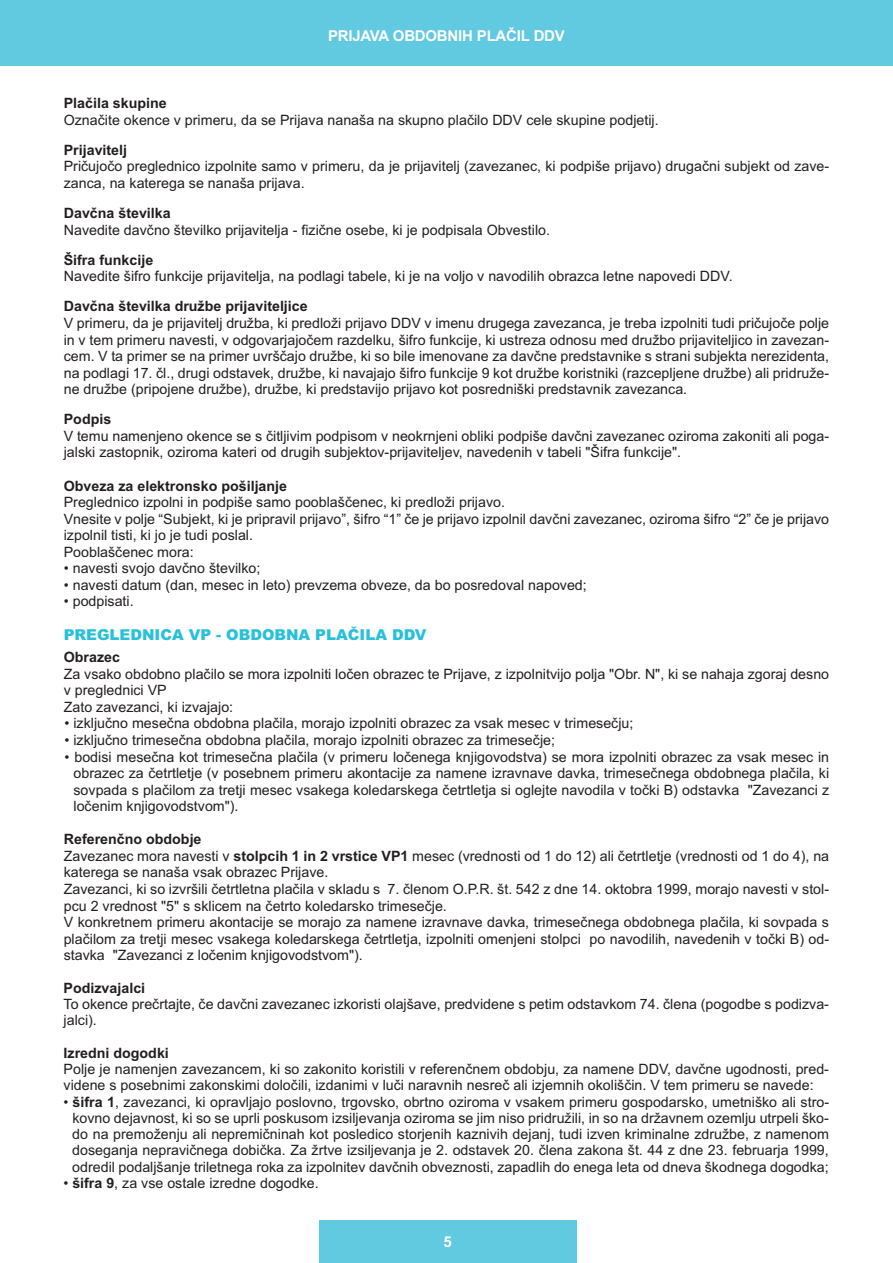
<style>
.page{position:relative;width:893px;height:1263px;background:#fff}
.page>*{position:absolute;margin:0;border:0;box-sizing:border-box;transform-origin:0 0}
.t1{font:900 15px "Arial";color:#29c0da}
.t2{font:700 15px "Arial";letter-spacing:-.015em;color:#fff}
.t3{font:14.25px/16.5px "Arial";color:#231f20}
.t4{font:700 14.25px "Arial";color:#231f20}
.s1{font-weight:700}
</style>
<div class="page">
<div style="left:319px;top:1220px;width:257px;height:43px;background:#61cae0"></div>
<div style="left:0;top:0;width:893px;height:66px;background:#61cae0"></div>
<p class="t2" style="left:328px;top:27px;width:238px">PRIJAVA OBDOBNIH PLAČIL DDV</p>
<p class="t4" style="left:64px;top:95px;width:104px">Plačila skupine</p>
<p class="t3" style="left:64px;top:112px;width:596px">Označite okence v primeru, da se Prijava nanaša na skupno plačilo DDV cele skupine podjetij.</p>
<p class="t4" style="left:64px;top:142px;width:65px">Prijavitelj</p>
<p class="t3" style="left:64px;top:158px;width:767px">Pričujočo preglednico izpolnite samo v primeru, da je prijavitelj (zavezanec, ki podpiše prijavo) drugačni subjekt od zave&shy;zanca, na katerega se nanaša prijava.</p>
<p class="t4" style="left:64px;top:205px;width:108px">Davčna številka</p>
<p class="t3" style="left:64px;top:221px;width:488px">Navedite davčno številko prijavitelja - fizične osebe, ki je podpisala Obvestilo.</p>
<p class="t4" style="left:64px;top:251px;width:91px">Šifra funkcije</p>
<p class="t3" style="left:64px;top:268px;width:670px">Navedite šifro funkcije prijavitelja, na podlagi tabele, ki je na voljo v navodilih obrazca letne napovedi DDV.</p>
<p class="t4" style="left:64px;top:298px;width:245px">Davčna številka družbe prijaviteljice</p>
<p class="t3" style="left:64px;top:315px;width:767px;text-align:justify">V primeru, da je prijavitelj družba, ki predloži prijavo DDV v imenu drugega zavezanca, je treba izpolniti tudi pričujoče polje in v tem primeru navesti, v odgovarjajočem razdelku, šifro funkcije, ki ustreza odnosu med družbo prijaviteljico in zavezan&shy;cem. V ta primer se na primer uvrščajo družbe, ki so bile imenovane za davčne predstavnike s strani subjekta nerezidenta, na podlagi 17. čl., drugi odstavek, družbe, ki navajajo šifro funkcije 9 kot družbe koristniki (razcepljene družbe) ali pridruže&shy;ne družbe (pripojene družbe), družbe, ki predstavijo prijavo kot posredniški predstavnik zavezanca.</p>
<p class="t4" style="left:64px;top:411px;width:49px">Podpis</p>
<p class="t3" style="left:64px;top:428px;width:767px">V temu namenjeno okence se s čitljivim podpisom v neokrnjeni obliki podpiše davčni zavezanec oziroma zakoniti ali poga&shy;jalski zastopnik, oziroma kateri od drugih subjektov-prijaviteljev, navedenih v tabeli "Šifra funkcije".</p>
<p class="t4" style="left:64px;top:477px;width:225px">Obveza za elektronsko pošiljanje</p>
<p class="t3" style="left:64px;top:494px;width:767px">Preglednico izpolni in podpiše samo pooblaščenec, ki predloži prijavo.<br>Vnesite v polje “Subjekt, ki je pripravil prijavo”, šifro “1” če je prijavo izpolnil davčni zavezanec, oziroma šifro “2” če je prijavo izpolnil tisti, ki jo je tudi poslal.<br>Pooblaščenec mora:</p>
<p class="t3" style="left:64px;top:560px;width:198px">• navesti svojo davčno številko;</p>
<p class="t3" style="left:64px;top:577px;width:525px">• navesti datum (dan, mesec in leto) prevzema obveze, da bo posredoval napoved;</p>
<p class="t3" style="left:64px;top:593px;width:71px">• podpisati.</p>
<p class="t1" style="left:64px;top:626px;width:364px">PREGLEDNICA VP - OBDOBNA PLAČILA DDV</p>
<p class="t4" style="left:64px;top:649px;width:58px">Obrazec</p>
<p class="t3" style="left:64px;top:666px;width:767px">Za vsako obdobno plačilo se mora izpolniti ločen obrazec te Prijave, z izpolnitvijo polja "Obr. N", ki se nahaja zgoraj desno v preglednici VP<br>Zato zavezanci, ki izvajajo:</p>
<p class="t3" style="left:65px;top:715px;width:570px">• izključno mesečna obdobna plačila, morajo izpolniti obrazec za vsak mesec v trimesečju;</p>
<p class="t3" style="left:65px;top:732px;width:492px">• izključno trimesečna obdobna plačila, morajo izpolniti obrazec za trimesečje;</p>
<p class="t3" style="left:74px;top:748px;width:757px;text-align:justify;text-indent:-9px">• bodisi mesečna kot trimesečna plačila (v primeru ločenega knjigovodstva) se mora izpolniti obrazec za vsak mesec in obrazec za četrtletje (v posebnem primeru akontacije za namene izravnave davka, trimesečnega obdobnega plačila, ki sovpada s plačilom za tretji mesec vsakega koledarskega četrtletja si oglejte navodila v točki B) odstavka "Zavezanci z ločenim knjigovodstvom").</p>
<p class="t3" style="left:64px;top:831px;width:767px"><span class="s1">Referenčno obdobje<br></span>Zavezanec mora navesti v <span class="s1">stolpcih 1 in 2 vrstice VP1</span> mesec (vrednosti od 1 do 12) ali četrtletje (vrednosti od 1 do 4), na katerega se nanaša vsak obrazec Prijave.<br>Zavezanci, ki so izvršili četrtletna plačila v skladu s 7. členom O.P.R. št. 542 z dne 14. oktobra 1999, morajo navesti v stol&shy;pcu 2 vrednost "5" s sklicem na četrto koledarsko trimesečje.<br>V konkretnem primeru akontacije se morajo za namene izravnave davka, trimesečnega obdobnega plačila, ki sovpada s plačilom za tretji mesec vsakega koledarskega četrtletja, izpolniti omenjeni stolpci po navodilih, navedenih v točki B) od&shy;stavka "Zavezanci z ločenim knjigovodstvom").</p>
<p class="t4" style="left:64px;top:979px;width:83px">Podizvajalci</p>
<p class="t3" style="left:64px;top:996px;width:767px">To okence prečrtajte, če davčni zavezanec izkoristi olajšave, predvidene s petim odstavkom 74. člena (pogodbe s podizva&shy;jalci).</p>
<p class="t4" style="left:64px;top:1044px;width:107px">Izredni dogodki</p>
<p class="t3" style="left:64px;top:1061px;width:767px">Polje je namenjen zavezancem, ki so zakonito koristili v referenčnem obdobju, za namene DDV, davčne ugodnosti, pred&shy;videne s posebnimi zakonskimi določili, izdanimi v luči naravnih nesreč ali izjemnih okoliščin. V tem primeru se navede:</p>
<p class="t3" style="left:72px;top:1093px;width:758px;text-align:justify;text-indent:-9px">• <span class="s1">šifra 1</span>, zavezanci, ki opravljajo poslovno, trgovsko, obrtno oziroma v vsakem primeru gospodarsko, umetniško ali stro&shy;kovno dejavnost, ki so se uprli poskusom izsiljevanja oziroma se jim niso pridružili, in so na državnem ozemlju utrpeli ško&shy;do na premoženju ali nepremičninah kot posledico storjenih kaznivih dejanj, tudi izven kriminalne združbe, z namenom doseganja nepravičnega dobička. Za žrtve izsiljevanja je 2. odstavek 20. člena zakona št. 44 z dne 23. februarja 1999, odredil podaljšanje triletnega roka za izpolnitev davčnih obveznosti, zapadlih do enega leta od dneva škodnega dogodka;</p>
<p class="t3" style="left:63px;top:1174px;width:257px">• <span class="s1">šifra 9</span>, za vse ostale izredne dogodke.</p>
<p class="t2" style="left:443px;top:1233px;width:10px">5</p>
</div>
